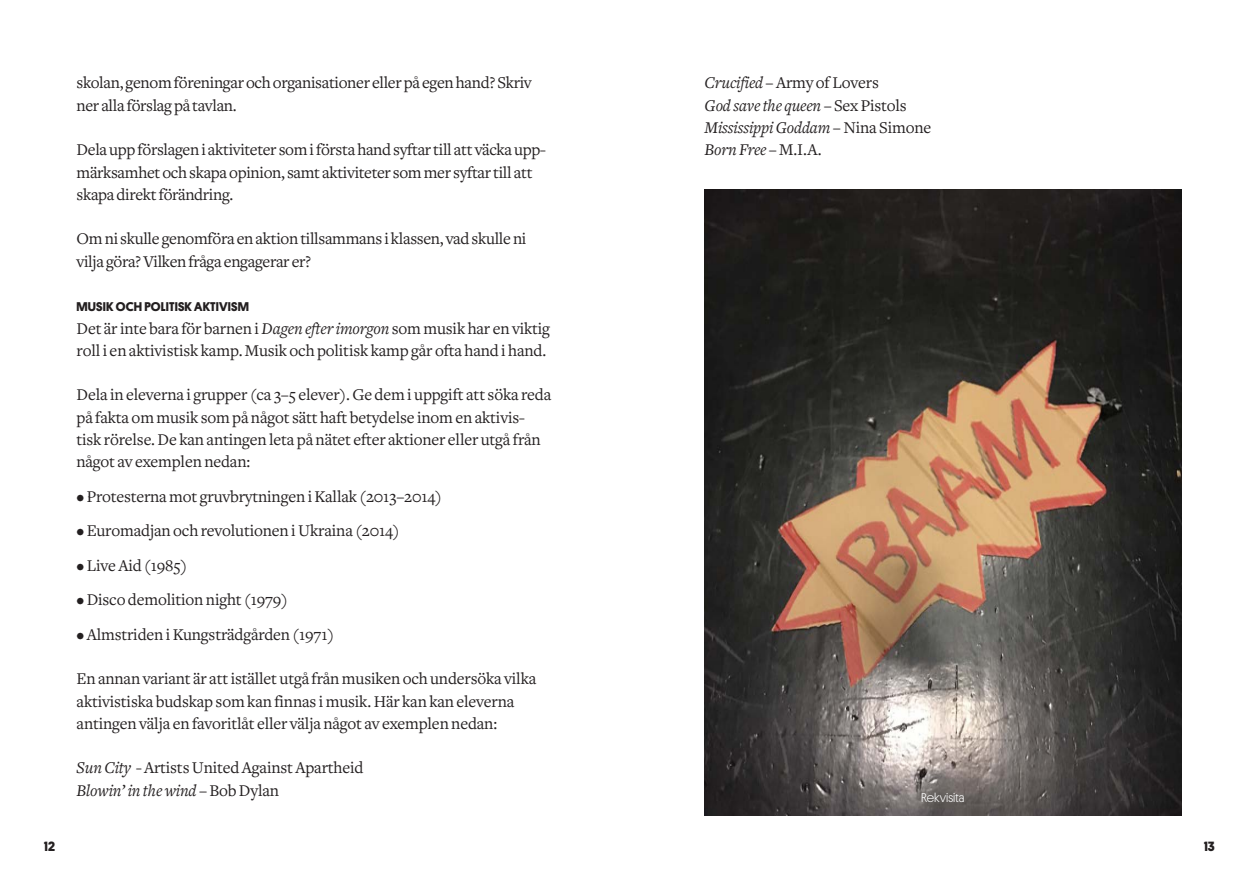
<style>
.page{position:relative;width:1259px;height:893px;background:#fff}
.page>*{position:absolute;margin:0;border:0;box-sizing:border-box;transform-origin:0 0}
.t1{font:17.1px/22.2px "Curtain Serif";letter-spacing:-.01em;color:#231f20}
.t2{font:italic 17.1px "Curtain Serif";letter-spacing:-.01em;color:#231f20}
.t3{font:700 13.5px "Stage Sans";color:#231f20}
.t4{font:700 12.75px "Stage Sans";letter-spacing:.01em;color:#231f20}
.t5{font:12.75px "Stage Sans";color:#fff}
.s1{font-style:italic}
.s2{font-style:normal}
</style>
<div class="page">
<img style="left:704px;top:190px;width:477px;height:626px">
<p class="t3" style="left:44px;top:836px;width:12px">12</p>
<p class="t1" style="left:77px;top:72px;width:457px">skolan, genom föreningar och organisationer eller på egen hand? Skriv ner alla förslag på tavlan.</p>
<p class="t1" style="left:77px;top:139px;width:471px">Dela upp förslagen i aktiviteter som i första hand syftar till att väcka upp-</p>
<p class="t1" style="left:77px;top:161px;width:457px">märksamhet och skapa opinion, samt aktiviteter som mer syftar till att skapa direkt förändring.</p>
<p class="t1" style="left:77px;top:228px;width:451px">Om ni skulle genomföra en aktion tillsammans i klassen, vad skulle ni vilja göra? Vilken fråga engagerar er?</p>
<p class="t4" style="left:77px;top:298px;width:174px">MUSIK OCH POLITISK AKTIVISM</p>
<p class="t1" style="left:77px;top:317px;width:475px">Det är inte bara för barnen i <span class="s1">Dagen efter imorgon</span> som musik har en viktig roll i en aktivistisk kamp. Musik och politisk kamp går ofta hand i hand.</p>
<p class="t1" style="left:77px;top:384px;width:476px">Dela in eleverna i grupper (ca 3–5 elever). Ge dem i uppgift att söka reda på fakta om musik som på något sätt haft betydelse inom en aktivis&shy;tisk rörelse. De kan antingen leta på nätet efter aktioner eller utgå från något av exemplen nedan:</p>
<p class="t1" style="left:77px;top:485px;width:367px">• Protesterna mot gruvbrytningen i Kallak (2013–2014)</p>
<p class="t1" style="left:77px;top:520px;width:325px">• Euromadjan och revolutionen i Ukraina (2014)</p>
<p class="t1" style="left:77px;top:554px;width:112px">• Live Aid (1985)</p>
<p class="t1" style="left:77px;top:589px;width:213px">• Disco demolition night (1979)</p>
<p class="t1" style="left:77px;top:623px;width:259px">• Almstriden i Kungsträdgården (1971)</p>
<p class="t1" style="left:77px;top:668px;width:461px">En annan variant är att istället utgå från musiken och undersöka vilka aktivistiska budskap som kan finnas i musik. Här kan kan eleverna antingen välja en favoritlåt eller välja något av exemplen nedan:</p>
<p class="t1" style="left:77px;top:757px;width:288px"><span class="s1">Sun City</span> - Artists United Against Apartheid</p>
<p class="t2" style="left:77px;top:781px;width:204px">Blowin’ in the wind <span class="s2">– Bob Dylan</span></p>
<p class="t1" style="left:704px;top:72px;width:176px"><span class="s1">Crucified</span> – Army of Lovers</p>
<p class="t2" style="left:704px;top:96px;width:203px">God save the queen <span class="s2">– Sex Pistols</span></p>
<p class="t2" style="left:704px;top:118px;width:228px">Mississippi Goddam <span class="s2">– Nina Simone</span></p>
<p class="t2" style="left:704px;top:140px;width:119px">Born Free <span class="s2">– M.I.A.</span></p>
<p class="t5" style="left:921px;top:788px;width:45px">Rekvisita</p>
<p class="t3" style="left:1204px;top:836px;width:12px">13</p>
</div>
